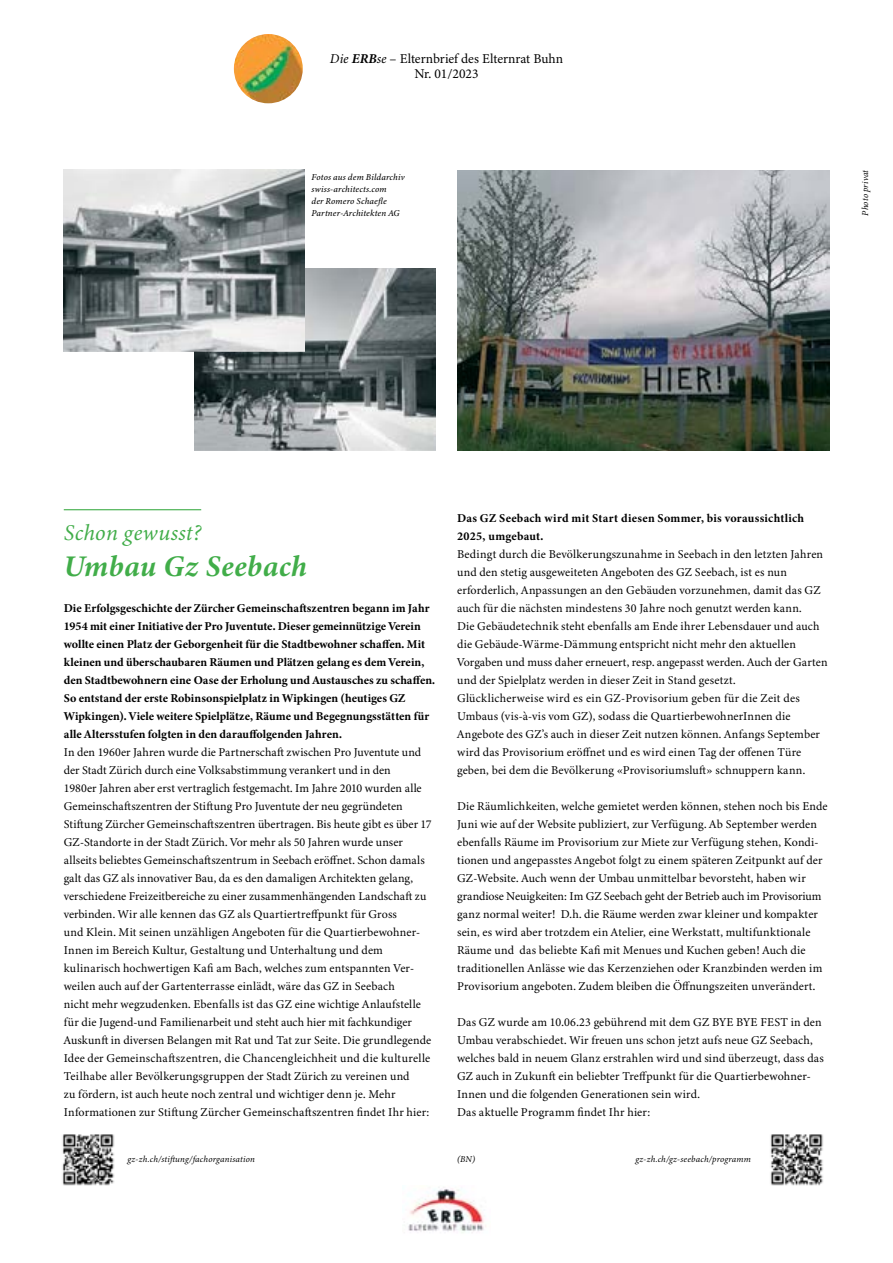
<style>
.page{position:relative;width:893px;height:1263px;background:#fff}
.page>*{position:absolute;margin:0;border:0;box-sizing:border-box;transform-origin:0 0}
.t1{font:italic 700 30px "Minion 3";letter-spacing:.01em;color:#41ad49}
.t2{font:italic 22.5px "Minion 3";letter-spacing:.015em;color:#41ad49}
.t3{font:13.5px/15px "Minion 3";color:#000;text-align:center}
.t4{font:12px/18px "Minion 3";letter-spacing:.01em;color:#000}
.t5{font:700 12px/18px "Minion 3";color:#000}
.t6{font:700 12px/18px "Minion 3";letter-spacing:.02em;color:#000}
.t7{font:italic 500 9px/12px "Minion 3";letter-spacing:.025em;color:#000}
.t8{font:italic 9px "Minion 3";letter-spacing:.02em;color:#000}
.s1{font-style:italic}
.s2{font-weight:700;font-style:italic}
</style>
<div class="page">
<hr style="left:64px;top:509px;width:137px;height:1px;background:#41ad49">
<img style="left:195px;top:268px;width:241px;height:182px">
<img style="left:457px;top:170px;width:372px;height:281px">
<img style="left:62px;top:1134px;width:53px;height:52px">
<img style="left:770px;top:1134px;width:53px;height:52px">
<img style="left:64px;top:170px;width:241px;height:181px">
<img style="left:408px;top:1188px;width:78px;height:45px">
<img style="left:234px;top:34px;width:69px;height:69px;border-radius:35px">
<p class="t3" style="left:330px;top:52px;width:235px"><span class="s1">Die</span> <span class="s2">ERB</span><span class="s1">se</span> – Elternbrief des Elternrat Buhn<br>Nr. 01/2023</p>
<p class="t7" style="left:311px;top:171px;width:95px">Fotos aus dem Bildarchiv swiss-architects.com<br>der Romero Schaefle<br>Partner-Architekten AG</p>
<p class="t8" style="left:859px;top:215px;width:47px;rotate:-90deg">Photo privat</p>
<h2 class="t2" style="left:64px;top:517px;width:139px">Schon gewusst?</h2>
<h1 class="t1" style="left:64px;top:545px;width:244px">Umbau Gz Seebach</h1>
<p class="t5" style="left:64px;top:599px;width:373px">Die Erfolgsgeschichte der Zürcher Gemeinschaftszentren begann im Jahr 1954 mit einer Initiative der Pro Juventute. Dieser gemeinnützige Verein wollte einen Platz der Geborgenheit für die Stadtbewohner schaffen. Mit kleinen und überschaubaren Räumen und Plätzen gelang es dem Verein, den Stadtbewohnern eine Oase der Erholung und Austausches zu schaffen.<br>So entstand der erste Robinsonspielplatz in Wipkingen (heutiges GZ Wipkingen). Viele weitere Spielplätze, Räume und Begegnungsstätten für alle Altersstufen folgten in den darauffolgenden Jahren.</p>
<p class="t4" style="left:64px;top:743px;width:369px">In den 1960er Jahren wurde die Partnerschaft zwischen Pro Juventute und der Stadt Zürich durch eine Volksabstimmung verankert und in den<br>1980er Jahren aber erst vertraglich festgemacht. Im Jahre 2010 wurden alle Gemeinschaftszentren der Stiftung Pro Juventute der neu gegründeten Stiftung Zürcher Gemeinschaftszentren übertragen. Bis heute gibt es über 17<br>GZ-Standorte in der Stadt Zürich. Vor mehr als 50 Jahren wurde unser allseits beliebtes Gemeinschaftszentrum in Seebach eröffnet. Schon damals galt das GZ als innovativer Bau, da es den damaligen Architekten gelang, verschiedene Freizeitbereiche zu einer zusammenhängenden Landschaft zu verbinden. Wir alle kennen das GZ als Quartiertreffpunkt für Gross<br>und Klein. Mit seinen unzähligen Angeboten für die Quartierbewohner-Innen im Bereich Kultur, Gestaltung und Unterhaltung und dem kulinarisch hochwertigen Kafi am Bach, welches zum entspannten Ver&shy;weilen auch auf der Gartenterrasse einlädt, wäre das GZ in Seebach<br>nicht mehr wegzudenken. Ebenfalls ist das GZ eine wichtige Anlaufstelle für die Jugend-und Familienarbeit und steht auch hier mit fachkundiger Auskunft in diversen Belangen mit Rat und Tat zur Seite. Die grundlegende Idee der Gemeinschaftszentren, die Chancengleichheit und die kulturelle Teilhabe aller Bevölkerungsgruppen der Stadt Zürich zu vereinen und<br>zu fördern, ist auch heute noch zentral und wichtiger denn je. Mehr Informationen zur Stiftung Zürcher Gemeinschaftszentren findet Ihr hier:</p>
<p class="t8" style="left:128px;top:1153px;width:129px">gz-zh.ch/stiftung/fachorganisation</p>
<p class="t6" style="left:457px;top:509px;width:349px">Das GZ Seebach wird mit Start diesen Sommer, bis voraussichtlich<br>2025, umgebaut.</p>
<p class="t4" style="left:457px;top:545px;width:372px">Bedingt durch die Bevölkerungszunahme in Seebach in den letzten Jahren und den stetig ausgeweiteten Angeboten des GZ Seebach, ist es nun erforderlich, Anpassungen an den Gebäuden vorzunehmen, damit das GZ auch für die nächsten mindestens 30 Jahre noch genutzt werden kann.<br>Die Gebäudetechnik steht ebenfalls am Ende ihrer Lebensdauer und auch die Gebäude-Wärme-Dämmung entspricht nicht mehr den aktuellen Vorgaben und muss daher erneuert, resp. angepasst werden. Auch der Garten und der Spielplatz werden in dieser Zeit in Stand gesetzt.<br>Glücklicherweise wird es ein GZ-Provisorium geben für die Zeit des Umbaus (vis-à-vis vom GZ), sodass die QuartierbewohnerInnen die Angebote des GZ’s auch in dieser Zeit nutzen können. Anfangs September wird das Provisorium eröffnet und es wird einen Tag der offenen Türe geben, bei dem die Bevölkerung «Provisoriumsluft» schnuppern kann.</p>
<p class="t4" style="left:457px;top:797px;width:372px">Die Räumlichkeiten, welche gemietet werden können, stehen noch bis Ende Juni wie auf der Website publiziert, zur Verfügung. Ab September werden ebenfalls Räume im Provisorium zur Miete zur Verfügung stehen, Kondi&shy;tionen und angepasstes Angebot folgt zu einem späteren Zeitpunkt auf der GZ-Website. Auch wenn der Umbau unmittelbar bevorsteht, haben wir grandiose Neuigkeiten: Im GZ Seebach geht der Betrieb auch im Provisorium ganz normal weiter! D.h. die Räume werden zwar kleiner und kompakter sein, es wird aber trotzdem ein Atelier, eine Werkstatt, multifunktionale Räume und das beliebte Kafi mit Menues und Kuchen geben! Auch die traditionellen Anlässe wie das Kerzenziehen oder Kranzbinden werden im Provisorium angeboten. Zudem bleiben die Öffnungszeiten unverändert.</p>
<p class="t4" style="left:457px;top:1013px;width:368px">Das GZ wurde am 10.06.23 gebührend mit dem GZ BYE BYE FEST in den Umbau verabschiedet. Wir freuen uns schon jetzt aufs neue GZ Seebach, welches bald in neuem Glanz erstrahlen wird und sind überzeugt, dass das GZ auch in Zukunft ein beliebter Treffpunkt für die Quartierbewohner-Innen und die folgenden Generationen sein wird.<br>Das aktuelle Programm findet Ihr hier:</p>
<p class="t8" style="left:457px;top:1153px;width:20px">(BN)</p>
<p class="t8" style="left:635px;top:1153px;width:117px">gz-zh.ch/gz-seebach/programm</p>
</div>
